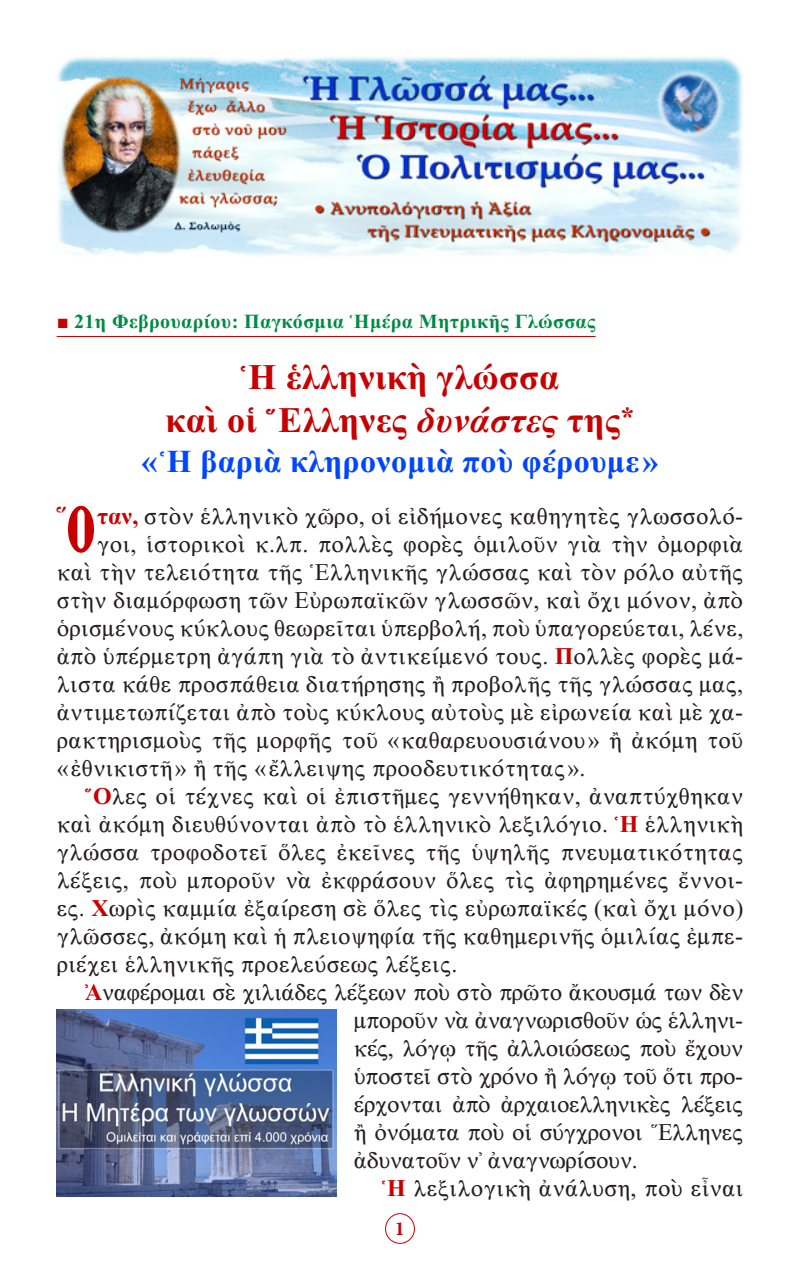
<style>
.page{position:relative;width:800px;height:1270px;background:#fff}
.page>*{position:absolute;margin:0;border:0;box-sizing:border-box;transform-origin:0 0}
.t1{font:38.6px "CTOS New Times Roman Test 1";color:#c80000}
.t2{font:36px "CTOS New Times Bold Test 1";letter-spacing:.01em;color:#c80000}
.t3{font:32px "CTOS New Times Bold Test 1";letter-spacing:.01em;color:#0046ff}
.t4{font:24px/28px "CTOS New Times Roman Test 1";letter-spacing:.01em;color:#231f20;text-align:justify}
.t5{font:20px "CTOS New Times Bold Test 1";letter-spacing:.02em;color:#008b44}
.t6{font:700 20px "Minion Pro";color:#c80000}
.s1{font-family:"CTOS New Times Roman Test 1";color:#c80000}
.s2{font-family:"CTOS New Times Bold Italic Test 1"}
.s3{font-family:"GFS Eustace";font-size:64.4px}
.s4{font-family:"CTOS New Times Bold Test 1";color:#c80000}
</style>
<div class="page">
<div style="left:385px;top:1213px;width:30px;height:31px;border:1px solid #c80000;border-radius:50%"></div>
<hr style="left:57px;top:336px;width:539px;height:1px;background:#c80000">
<img style="left:57px;top:57px;width:686px;height:199px">
<img style="left:57px;top:1010px;width:280px;height:186px">
<p class="t5" style="left:57px;top:311px;width:540px"><span class="s1">■</span> 21η Φεβρουαρίου: Παγκόσμια Ἡμέρα Μητρικῆς Γλώσσας</p>
<p class="t2" style="left:241px;top:357px;width:320px">Ἡ ἑλληνικὴ γλώσσα</p>
<p class="t2" style="left:165px;top:400px;width:471px">καὶ οἱ Ἕλληνες <span class="s2">δυνάστες</span> της<sup>*</sup></p>
<p class="t3" style="left:141px;top:443px;width:519px">«Ἡ βαριὰ κληρονομιὰ ποὺ φέρουμε»</p>
<p class="t1" style="left:55px;top:498px;width:43px">῞<span class="s3">Ο</span></p>
<p class="t4" style="left:97px;top:502px;width:648px"><span class="s4">ταν,</span> στὸν ἑλληνικὸ χῶρο, οἱ εἰδήμονες καθηγητὲς γλωσσολό-</p>
<p class="t4" style="left:97px;top:530px;width:648px">γοι, ἱστορικοὶ κ.λπ. πολλὲς φορὲς ὁμιλοῦν γιὰ τὴν ὀμορφιὰ</p>
<p class="t4" style="left:57px;top:558px;width:688px">καὶ τὴν τελειότητα τῆς Ἑλληνικῆς γλώσσας καὶ τὸν ρόλο αὐτῆς</p>
<p class="t4" style="left:57px;top:586px;width:688px">στὴν διαμόρφωση τῶν Εὐρωπαϊκῶν γλωσσῶν, καὶ ὄχι μόνον, ἀπὸ</p>
<p class="t4" style="left:57px;top:614px;width:688px">ὁρισμένους κύκλους θεωρεῖται ὑπερβολή, ποὺ ὑπαγορεύεται, λένε,</p>
<p class="t4" style="left:57px;top:642px;width:688px">ἀπὸ ὑπέρμετρη ἀγάπη γιὰ τὸ ἀντικείμενό τους. <span class="s4">Π</span>ολλὲς φορὲς μά-</p>
<p class="t4" style="left:57px;top:670px;width:688px">λιστα κάθε προσπάθεια διατήρησης ἢ προβολῆς τῆς γλώσσας μας,</p>
<p class="t4" style="left:57px;top:698px;width:688px">ἀντιμετωπίζεται ἀπὸ τοὺς κύκλους αὐτοὺς μὲ εἰρωνεία καὶ μὲ χα-</p>
<p class="t4" style="left:57px;top:726px;width:688px">ρακτηρισμοὺς τῆς μορφῆς τοῦ «καθαρευουσιάνου» ἢ ἀκόμη τοῦ</p>
<p class="t4" style="left:57px;top:754px;width:530px">«ἐθνικιστῆ» ἢ τῆς «ἔλλειψης προοδευτικότητας».</p>
<p class="t4" style="left:57px;top:782px;width:688px;text-indent:28px"><span class="s4">Ὅ</span>λες οἱ τέχνες καὶ οἱ ἐπιστῆμες γεννήθηκαν, ἀναπτύχθηκαν καὶ ἀκόμη διευθύνονται ἀπὸ τὸ ἑλληνικὸ λεξιλόγιο. <span class="s4">Ἡ</span> ἑλληνικὴ γλώσσα τροφοδοτεῖ ὅλες ἐκεῖνες τῆς ὑψηλῆς πνευματικότητας λέξεις, ποὺ μποροῦν νὰ ἐκφράσουν ὅλες τὶς ἀφηρημένες ἔννοι&shy;ες. <span class="s4">Χ</span>ωρὶς καμμία ἐξαίρεση σὲ ὅλες τὶς εὐρωπαϊκές (καὶ ὄχι μόνο) γλῶσσες, ἀκόμη καὶ ἡ πλειοψηφία τῆς καθημερινῆς ὁμιλίας ἐμπε&shy;ριέχει ἑλληνικῆς προελεύσεως λέξεις.</p>
<p class="t4" style="left:354px;top:978px;width:391px;text-indent:-269px"><span class="s4">Ἀ</span>ναφέρομαι σὲ χιλιάδες λέξεων ποὺ στὸ πρῶτο ἄκουσμά των δὲν μποροῦν νὰ ἀναγνωρισθοῦν ὡς ἑλληνι&shy;κές, λόγῳ τῆς ἀλλοιώσεως ποὺ ἔχουν ὑποστεῖ στὸ χρόνο ἢ λόγῳ τοῦ ὅτι προ&shy;έρχονται ἀπὸ ἀρχαιοελληνικὲς λέξεις ἢ ὀνόματα ποὺ οἱ σύγχρονοι Ἕλληνες ἀδυνατοῦν ν᾿ ἀναγνωρίσουν.</p>
<p class="t4" style="left:382px;top:1174px;width:363px"><span class="s4">Ἡ</span> λεξιλογικὴ ἀνάλυση, ποὺ εἶναι</p>
<p class="t6" style="left:395px;top:1215px;width:11px">1</p>
</div>
